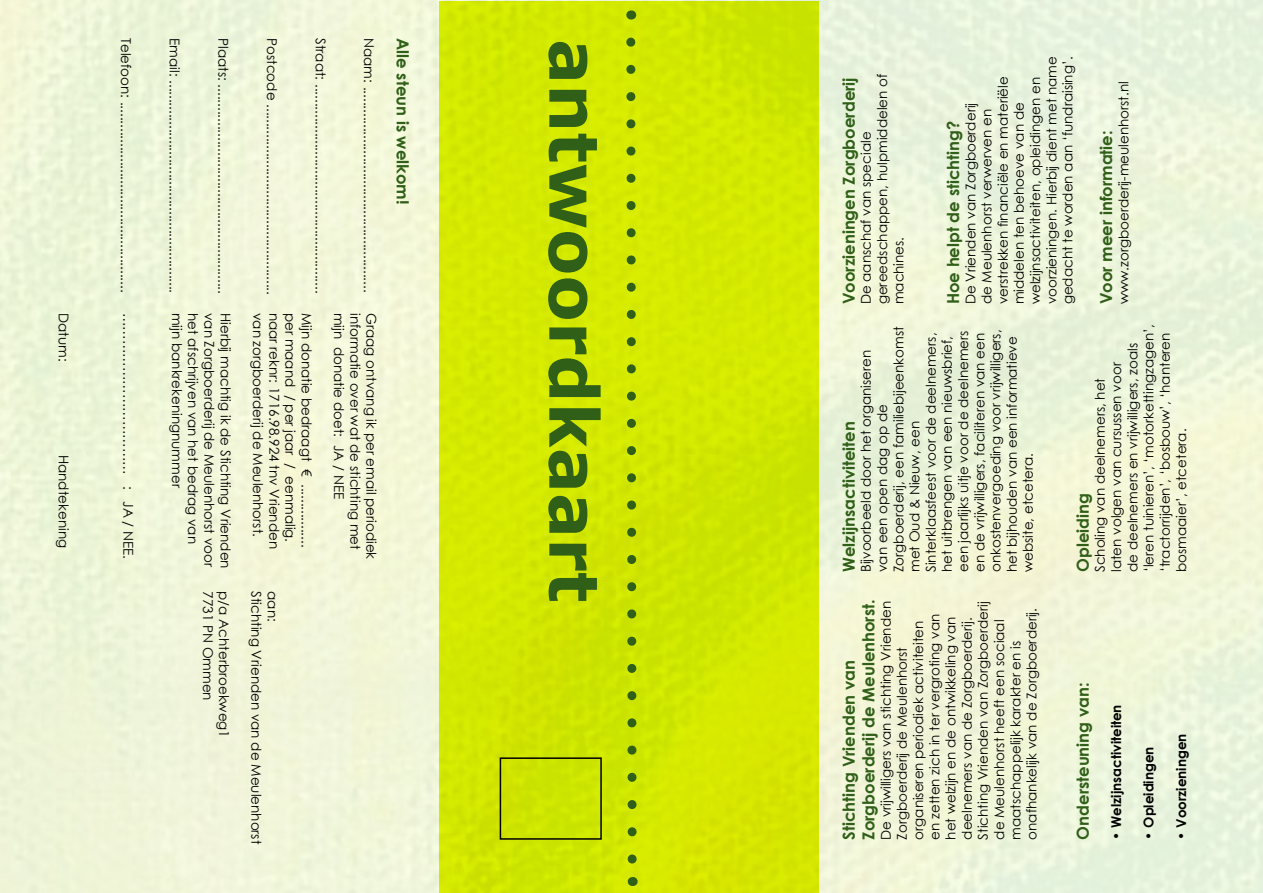
<style>
.page{position:relative;width:1263px;height:893px;background:#fff}
.page>*{position:absolute;margin:0;border:0;box-sizing:border-box;transform-origin:0 0}
.t1{font:700 67.5px "Verdana";color:#305f18}
.t2{font:700 16.5px/19.8px "Century Gothic";color:#305f18}
.t3{font:13.5px/16.2px "Century Gothic";color:#000}
.t4{font:700 13.5px "Century Gothic";color:#000}
</style>
<div class="page">
<img style="left:0;top:0;width:1263px;height:893px">
<div style="left:440px;top:1px;width:379px;height:892px;background:#d3e800"></div>
<div style="left:500px;top:757px;width:102px;height:83px;border:2px solid #000"></div>
<svg style="left:622px;top:37px;width:19px;height:849px"></svg>
<p class="t3" style="left:72px;top:313px;width:50px;rotate:90deg">Datum:</p>
<p class="t3" style="left:72px;top:455px;width:95px;rotate:90deg">Handtekening</p>
<p class="t3" style="left:134px;top:38px;width:256px;rotate:90deg">Telefoon: ...................................................</p>
<p class="t3" style="left:183px;top:38px;width:257px;rotate:90deg">Email: .........................................................</p>
<p class="t3" style="left:232px;top:38px;width:257px;rotate:90deg">Plaats: ........................................................</p>
<p class="t3" style="left:280px;top:38px;width:258px;rotate:90deg">Postcode ...................................................</p>
<p class="t3" style="left:329px;top:38px;width:257px;rotate:90deg">Straat: ........................................................</p>
<p class="t3" style="left:377px;top:38px;width:256px;rotate:90deg">Naam: .......................................................</p>
<p class="t2" style="left:413px;top:38px;width:168px;rotate:90deg">Alle steun is welkom!</p>
<p class="t3" style="left:137px;top:313px;width:248px;rotate:90deg">……………………………… : JA / NEE.</p>
<p class="t3" style="left:185px;top:313px;width:177px;rotate:90deg">mijn bankrekeningnummer</p>
<p class="t3" style="left:201px;top:313px;width:232px;rotate:90deg">het afschrijven van het bedrag van</p>
<p class="t3" style="left:218px;top:313px;width:256px;rotate:90deg">van Zorgboerderij de Meulenhorst voor</p>
<p class="t3" style="left:234px;top:313px;width:257px;rotate:90deg">Hierbij machtig ik de Stichting Vrienden</p>
<p class="t3" style="left:266px;top:313px;width:226px;rotate:90deg">van zorgboerderij de Meulenhorst.</p>
<p class="t3" style="left:282px;top:313px;width:237px;rotate:90deg">naar reknr: 1716.98.924 tnv Vrienden</p>
<p class="t3" style="left:299px;top:313px;width:231px;rotate:90deg">per maand / per jaar / eenmalig.</p>
<p class="t3" style="left:315px;top:313px;width:236px;rotate:90deg">Mijn donatie bedraagt € .................</p>
<p class="t3" style="left:347px;top:313px;width:188px;rotate:90deg">mijn donatie doet: JA / NEE</p>
<p class="t3" style="left:363px;top:313px;width:239px;rotate:90deg">informatie over wat de stichting met</p>
<p class="t3" style="left:380px;top:313px;width:248px;rotate:90deg">Graag ontvang ik per email periodiek</p>
<p class="t3" style="left:216px;top:591px;width:111px;rotate:90deg">7731 PN Ommen</p>
<p class="t3" style="left:232px;top:591px;width:148px;rotate:90deg">p/a Achterbroekweg1</p>
<p class="t3" style="left:265px;top:591px;width:255px;rotate:90deg">Stichting Vrienden van de Meulenhorst</p>
<p class="t3" style="left:281px;top:591px;width:32px;rotate:90deg">aan:</p>
<h1 class="t1" style="left:622px;top:39px;width:565px;rotate:90deg">antwoordkaart</h1>
<p class="t2" style="left:838px;top:304px;width:229px;rotate:-90deg">Voorzieningen Zorgboerderij</p>
<p class="t3" style="left:858px;top:304px;width:232px;rotate:-90deg">De aanschaf van speciale gereedschappen, hulpmiddelen of machines.</p>
<p class="t3" style="left:962px;top:304px;width:250px;rotate:-90deg">De Vrienden van Zorgboerderij<br>de Meulenhorst verwerven en verstrekken financiële en materiële middelen ten behoeve van de welzijnsactiviteiten, opleidingen en voorzieningen. Hierbij dient met name gedacht te worden aan ‘fundraising’.</p>
<p class="t2" style="left:942px;top:304px;width:185px;rotate:-90deg">Hoe helpt de stichting?</p>
<p class="t3" style="left:1115px;top:304px;width:225px;rotate:-90deg">www.zorgboerderij-meulenhorst.nl</p>
<p class="t2" style="left:1095px;top:304px;width:175px;rotate:-90deg">Voor meer informatie:</p>
<p class="t3" style="left:858px;top:572px;width:247px;rotate:-90deg">Bijvoorbeeld door het organiseren van een open dag op de Zorgboerderij, een familiebijeenkomst met Oud &amp; Nieuw, een Sinterklaasfeest voor de deelnemers, het uitbrengen van een nieuwsbrief, een jaarlijks uitje voor de deelnemers en de vrijwilligers, faciliteren van een onkostenvergoeding voor vrijwilligers, het bijhouden van een informatieve website, etcetera.</p>
<p class="t2" style="left:838px;top:572px;width:152px;rotate:-90deg">Welzijnsactiviteiten</p>
<p class="t2" style="left:838px;top:840px;width:242px;rotate:-90deg">Stichting Vrienden van<br>Zorgboerderij de Meulenhorst.</p>
<p class="t3" style="left:877px;top:840px;width:240px;rotate:-90deg">De vrijwilligers van stichting Vrienden Zorgboerderij de Meulenhorst organiseren periodiek activiteiten en zetten zich in ter vergroting van het welzijn en de ontwikkeling van deelnemers van de Zorgboerderij.<br>Stichting Vrienden van Zorgboerderij de Meulenhorst heeft een sociaal maatschappelijk karakter en is onafhankelijk van de Zorgboerderij.</p>
<p class="t3" style="left:1092px;top:572px;width:249px;rotate:-90deg">Scholing van deelnemers, het<br>laten volgen van cursussen voor<br>de deelnemers en vrijwilligers, zoals ‘leren tuinieren’, ‘motorkettingzagen’, ‘tractorrijden’, ‘bosbouw’, ‘hanteren bosmaaier’, etcetera.</p>
<p class="t2" style="left:1072px;top:572px;width:80px;rotate:-90deg">Opleiding</p>
<p class="t2" style="left:1072px;top:840px;width:159px;rotate:-90deg">Ondersteuning van:</p>
<p class="t4" style="left:1106px;top:840px;width:137px;rotate:-90deg">• Welzijnsactiviteiten</p>
<p class="t4" style="left:1138px;top:840px;width:95px;rotate:-90deg">• Opleidingen</p>
<p class="t4" style="left:1171px;top:840px;width:108px;rotate:-90deg">• Voorzieningen</p>
</div>
